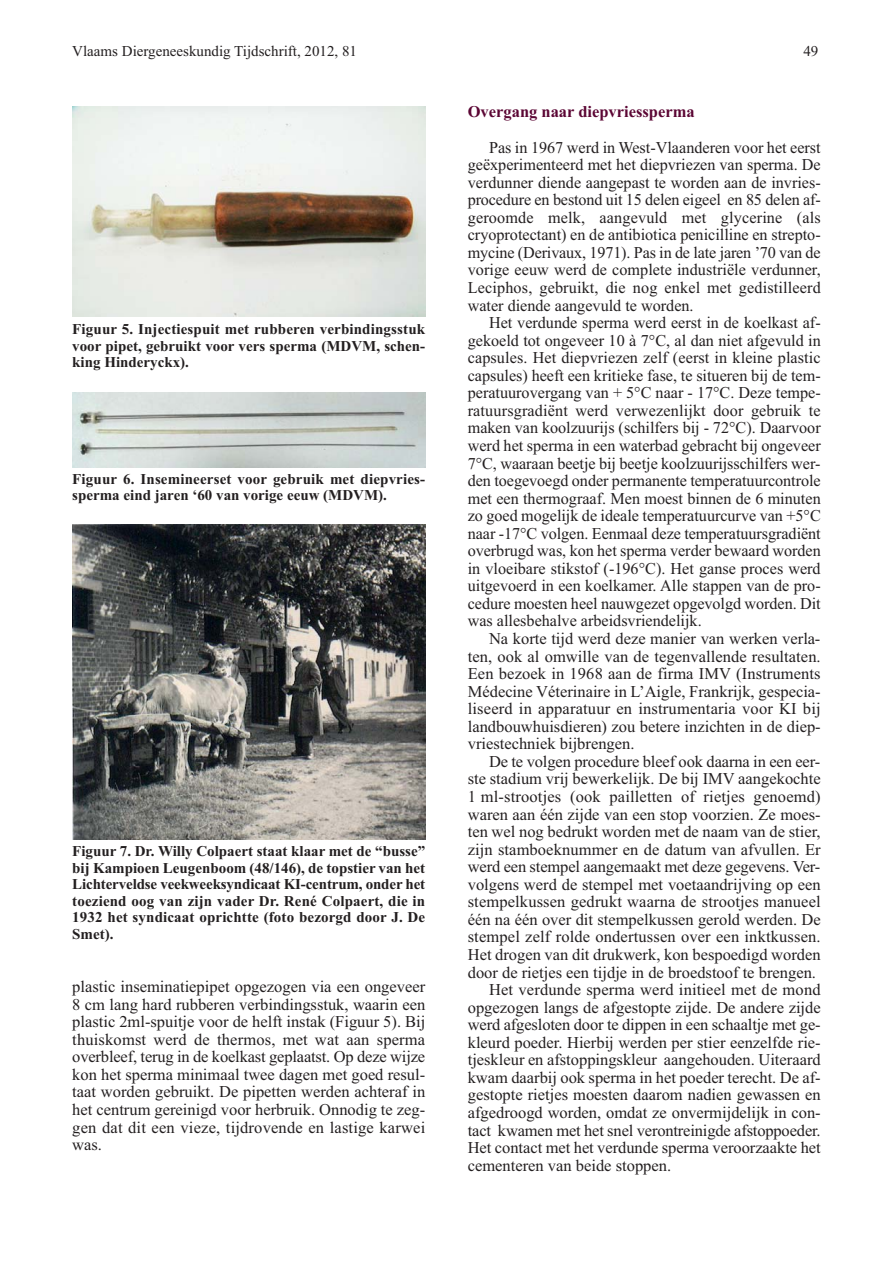
<style>
.page{position:relative;width:893px;height:1263px;background:#fff}
.page>*{position:absolute;margin:0;border:0;box-sizing:border-box;transform-origin:0 0}
.t1{font:16.5px/17.5px "Times New Roman";color:#231f20;text-align:justify}
.t2{font:700 16.5px "Times New Roman";color:#5b0634}
.t3{font:700 15px/16.5px "Times New Roman";letter-spacing:.01em;color:#231f20;text-align:justify}
.t4{font:15px "Times New Roman";color:#231f20}
</style>
<div class="page">
<img style="left:72px;top:106px;width:353px;height:211px">
<img style="left:72px;top:393px;width:353px;height:75px">
<img style="left:72px;top:524px;width:353px;height:316px">
<p class="t4" style="left:72px;top:46px;width:286px">Vlaams Diergeneeskundig Tijdschrift, 2012, 81</p>
<p class="t4" style="left:803px;top:46px;width:16px">49</p>
<p class="t3" style="left:72px;top:323px;width:354px">Figuur 5. Injectiespuit met rubberen verbindingsstuk voor pipet, gebruikt voor vers sperma (MDVM, schen&shy;king Hinderyckx).</p>
<p class="t3" style="left:72px;top:472px;width:354px">Figuur 6. Insemineerset voor gebruik met diepvries&shy;sperma eind jaren ‘60 van vorige eeuw (MDVM).</p>
<p class="t3" style="left:72px;top:844px;width:354px">Figuur 7. Dr. Willy Colpaert staat klaar met de “busse” bij Kampioen Leugenboom (48/146), de topstier van het Lichterveldse veekweeksyndicaat KI-centrum, onder het toeziend oog van zijn vader Dr. René Colpaert, die in 1932 het syndicaat oprichtte (foto bezorgd door J. De Smet).</p>
<p class="t1" style="left:72px;top:979px;width:354px">plastic inseminatiepipet opgezogen via een ongeveer 8 cm lang hard rubberen verbindingsstuk, waarin een plastic 2ml-spuitje voor de helft instak (Figuur 5). Bij thuiskomst werd de thermos, met wat aan sperma overbleef, terug in de koelkast geplaatst. Op deze wijze kon het sperma minimaal twee dagen met goed resul&shy;taat worden gebruikt. De pipetten werden achteraf in het centrum gereinigd voor herbruik. Onnodig te zeg&shy;gen dat dit een vieze, tijdrovende en lastige karwei was.</p>
<p class="t2" style="left:468px;top:107px;width:229px">Overgang naar diepvriessperma</p>
<p class="t1" style="left:468px;top:140px;width:354px;text-indent:21px">Pas in 1967 werd in West-Vlaanderen voor het eerst geëxperimenteerd met het diepvriezen van sperma. De verdunner diende aangepast te worden aan de invries&shy;procedure en bestond uit 15 delen eigeel en 85 delen af&shy;geroomde melk, aangevuld met glycerine (als cryoprotectant) en de antibiotica penicilline en strepto&shy;mycine (Derivaux, 1971). Pas in de late jaren ’70 van de vorige eeuw werd de complete industriële verdunner, Leciphos, gebruikt, die nog enkel met gedistilleerd water diende aangevuld te worden.</p>
<p class="t1" style="left:468px;top:315px;width:354px;text-indent:21px">Het verdunde sperma werd eerst in de koelkast af&shy;gekoeld tot ongeveer 10 à 7°C, al dan niet afgevuld in capsules. Het diepvriezen zelf (eerst in kleine plastic capsules) heeft een kritieke fase, te situeren bij de tem&shy;peratuurovergang van + 5°C naar - 17°C. Deze tempe&shy;ratuursgradiënt werd verwezenlijkt door gebruik te maken van koolzuurijs (schilfers bij - 72°C). Daarvoor werd het sperma in een waterbad gebracht bij ongeveer 7°C, waaraan beetje bij beetje koolzuurijsschilfers wer&shy;den toegevoegd onder permanente temperatuurcontrole met een thermograaf. Men moest binnen de 6 minuten zo goed mogelijk de ideale temperatuurcurve van +5°C naar -17°C volgen. Eenmaal deze temperatuursgradiënt overbrugd was, kon het sperma verder bewaard worden in vloeibare stikstof (-196°C). Het ganse proces werd uitgevoerd in een koelkamer. Alle stappen van de pro&shy;cedure moesten heel nauwgezet opgevolgd worden. Dit was allesbehalve arbeidsvriendelijk.</p>
<p class="t1" style="left:468px;top:631px;width:354px;text-indent:21px">Na korte tijd werd deze manier van werken verla&shy;ten, ook al omwille van de tegenvallende resultaten.<br>Een bezoek in 1968 aan de firma IMV (Instruments Médecine Véterinaire in L’Aigle, Frankrijk, gespecia&shy;liseerd in apparatuur en instrumentaria voor KI bij landbouwhuisdieren) zou betere inzichten in de diep&shy;vriestechniek bijbrengen.</p>
<p class="t1" style="left:489px;top:754px;width:333px">De te volgen procedure bleef ook daarna in een eer-</p>
<p class="t1" style="left:468px;top:772px;width:354px">ste stadium vrij bewerkelijk. De bij IMV aangekochte</p>
<p class="t1" style="left:468px;top:789px;width:354px">1 ml-strootjes (ook pailletten of rietjes genoemd)</p>
<p class="t1" style="left:468px;top:807px;width:354px">waren aan één zijde van een stop voorzien. Ze moes-</p>
<p class="t1" style="left:468px;top:824px;width:354px">ten wel nog bedrukt worden met de naam van de stier,</p>
<p class="t1" style="left:468px;top:842px;width:354px">zijn stamboeknummer en de datum van afvullen. Er</p>
<p class="t1" style="left:468px;top:859px;width:354px">werd een stempel aangemaakt met deze gegevens. Ver-</p>
<p class="t1" style="left:468px;top:877px;width:354px">volgens werd de stempel met voetaandrijving op een</p>
<p class="t1" style="left:468px;top:894px;width:354px">stempelkussen gedrukt waarna de strootjes manueel</p>
<p class="t1" style="left:468px;top:912px;width:354px">één na één over dit stempelkussen gerold werden. De</p>
<p class="t1" style="left:468px;top:930px;width:354px">stempel zelf rolde ondertussen over een inktkussen.</p>
<p class="t1" style="left:468px;top:947px;width:354px">Het drogen van dit drukwerk, kon bespoedigd worden</p>
<p class="t1" style="left:468px;top:965px;width:350px">door de rietjes een tijdje in de broedstoof te brengen.</p>
<p class="t1" style="left:489px;top:982px;width:333px">Het verdunde sperma werd initieel met de mond</p>
<p class="t1" style="left:468px;top:1000px;width:354px">opgezogen langs de afgestopte zijde. De andere zijde</p>
<p class="t1" style="left:468px;top:1017px;width:354px">werd afgesloten door te dippen in een schaaltje met ge-</p>
<p class="t1" style="left:468px;top:1035px;width:354px">kleurd poeder. Hierbij werden per stier eenzelfde rie-</p>
<p class="t1" style="left:468px;top:1052px;width:354px">tjeskleur en afstoppingskleur aangehouden. Uiteraard</p>
<p class="t1" style="left:468px;top:1070px;width:354px">kwam daarbij ook sperma in het poeder terecht. De af-</p>
<p class="t1" style="left:468px;top:1088px;width:354px">gestopte rietjes moesten daarom nadien gewassen en</p>
<p class="t1" style="left:468px;top:1105px;width:354px">afgedroogd worden, omdat ze onvermijdelijk in con-</p>
<p class="t1" style="left:468px;top:1123px;width:354px">tact kwamen met het snel verontreinigde afstoppoeder.</p>
<p class="t1" style="left:468px;top:1140px;width:354px">Het contact met het verdunde sperma veroorzaakte het</p>
<p class="t1" style="left:468px;top:1158px;width:205px">cementeren van beide stoppen.</p>
</div>
